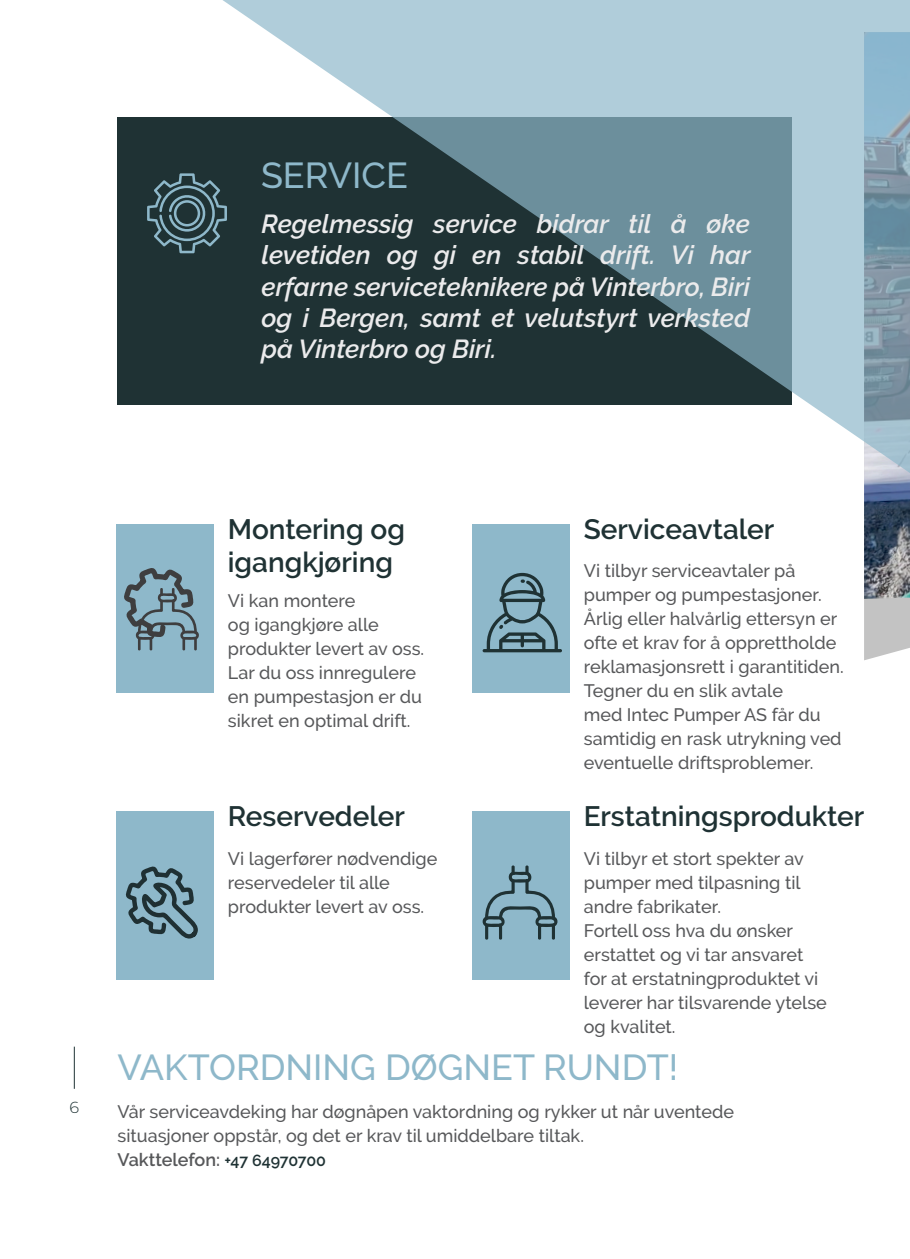
<style>
.page{position:relative;width:910px;height:1259px;background:#fff}
.page>*{position:absolute;margin:0;border:0;box-sizing:border-box;transform-origin:0 0}
.Paragraph_Style_34{font:500 36px "Raleway";color:#8eb8ca}
.Paragraph_Style_28{font:600 28px/33.6px "Raleway";color:#1f3234}
.Paragraph_Style_27{font:italic 600 26px/31.2px "Raleway";color:#ebebec;text-align:justify}
.Paragraph_Style_29{font:500 18px/24px "Raleway";color:#57585a}
.Paragraph_Style_29-2{font:600 18px "Raleway";color:#57585a}
.t1{font:300 16px "Montserrat";color:#1f3234}
.s1{font-size:16px;color:#1f3234}
</style>
<div class="page">
<div style="left:116px;top:524px;width:98px;height:168px;background:#8eb8ca"></div>
<div style="left:472px;top:524px;width:97px;height:168px;background:#8eb8ca"></div>
<div style="left:116px;top:811px;width:98px;height:169px;background:#8eb8ca"></div>
<div style="left:472px;top:811px;width:97px;height:169px;background:#8eb8ca"></div>
<svg style="left:483px;top:573px;width:79px;height:79px"></svg>
<div style="left:118px;top:118px;width:674px;height:287px;background:#1f3234"></div>
<svg style="left:147px;top:173px;width:75px;height:80px"></svg>
<svg style="left:124px;top:568px;width:75px;height:83px"></svg>
<svg style="left:125px;top:866px;width:73px;height:73px"></svg>
<svg style="left:482px;top:865px;width:76px;height:75px"></svg>
<svg style="left:864px;top:599px;width:46px;height:61px;background:#c8c8c8"></svg>
<img style="left:864px;top:572px;width:46px;height:27px">
<svg style="left:222px;top:0;width:688px;height:572px"></svg>
<hr style="left:74px;top:1046px;width:1px;height:42px;background:#1f3234">
<p class="Paragraph_Style_34" style="left:261px;top:154px;width:148px">SERVICE</p>
<p class="Paragraph_Style_27" style="left:261px;top:208px;width:491px">Regelmessig service bidrar til å øke levetiden og gi en stabil drift. Vi har erfarne serviceteknikere på Vinterbro, Biri og i Bergen, samt et velutstyrt verksted på Vinterbro og Biri.</p>
<p class="t1" style="left:70px;top:1096px;width:11px">6</p>
<p class="Paragraph_Style_28" style="left:228px;top:512px;width:179px">Montering og igangkjøring</p>
<p class="Paragraph_Style_29" style="left:228px;top:589px;width:198px">Vi kan montere<br>og igangkjøre alle produkter levert av oss.<br>Lar du oss innregulere en pumpestasjon er du sikret en optimal drift.</p>
<p class="Paragraph_Style_28" style="left:584px;top:512px;width:192px">Serviceavtaler</p>
<p class="Paragraph_Style_29" style="left:584px;top:559px;width:262px">Vi tilbyr serviceavtaler på pumper og pumpestasjoner.<br>Årlig eller halvårlig ettersyn er ofte et krav for å opprettholde reklamasjonsrett i garantitiden.</p>
<p class="Paragraph_Style_29" style="left:584px;top:679px;width:259px">Tegner du en slik avtale<br>med Intec Pumper AS får du samtidig en rask utrykning ved eventuelle driftsproblemer.</p>
<p class="Paragraph_Style_28" style="left:228px;top:799px;width:179px">Reservedeler</p>
<p class="Paragraph_Style_28" style="left:584px;top:799px;width:282px">Erstatningsprodukter</p>
<p class="Paragraph_Style_29" style="left:228px;top:846px;width:211px">Vi lagerfører nødvendige reservedeler til alle produkter levert av oss.</p>
<p class="Paragraph_Style_29" style="left:584px;top:846px;width:221px">Vi tilbyr et stort spekter av pumper med tilpasning til andre fabrikater.</p>
<p class="Paragraph_Style_29" style="left:584px;top:918px;width:245px">Fortell oss hva du ønsker erstattet og vi tar ansvaret for at erstatningproduktet vi leverer har tilsvarende ytelse og kvalitet.</p>
<p class="Paragraph_Style_34" style="left:118px;top:1047px;width:562px">VAKTORDNING DØGNET RUNDT!</p>
<p class="Paragraph_Style_29" style="left:118px;top:1099px;width:618px">Vår serviceavdeking har døgnåpen vaktordning og rykker ut når uventede situasjoner oppstår, og det er krav til umiddelbare tiltak.</p>
<p class="Paragraph_Style_29-2" style="left:118px;top:1149px;width:210px">Vakttelefon: <span class="s1">+47 64970700</span></p>
</div>
